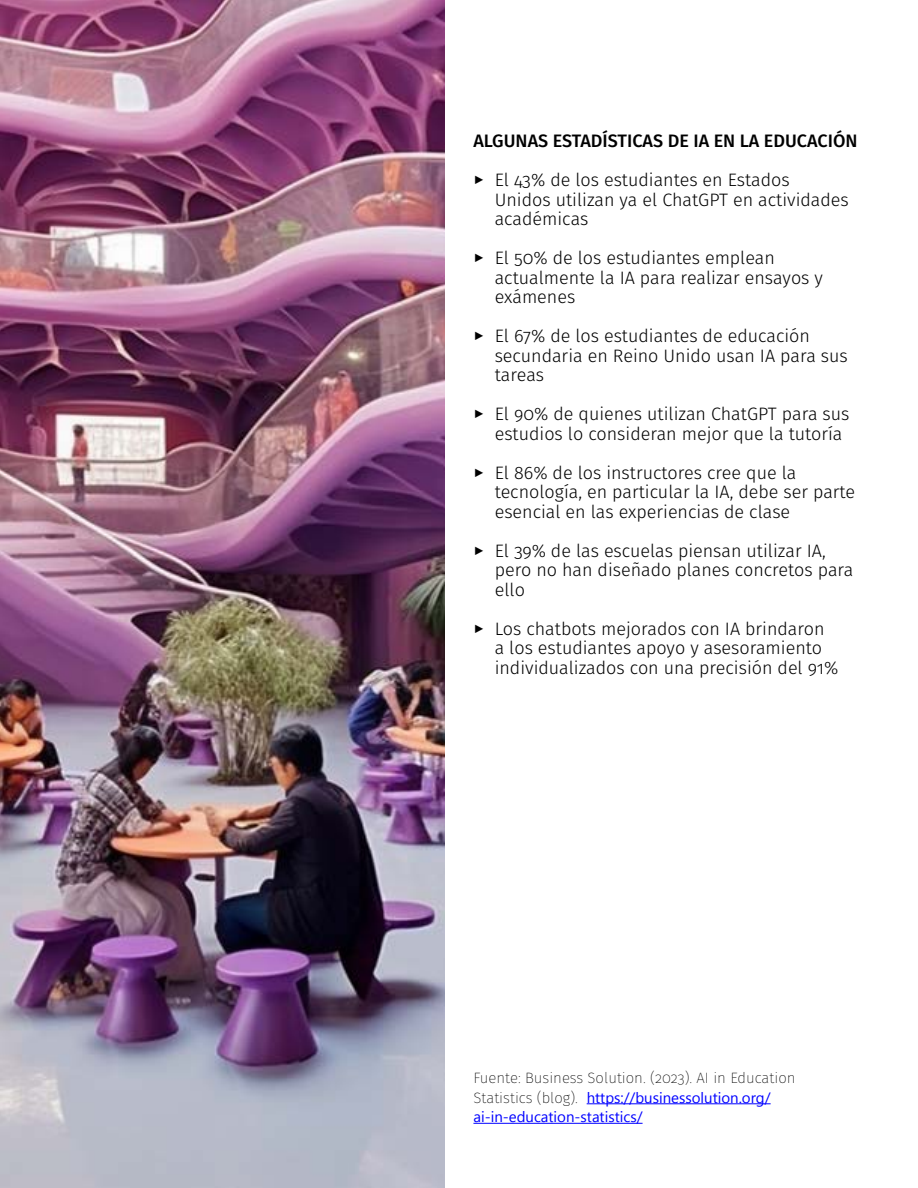
<style>
.page{position:relative;width:918px;height:1188px;background:#fff}
.page>*{position:absolute;margin:0;border:0;box-sizing:border-box;transform-origin:0 0}
.t1{font:300 18px/19.5px "Fira Sans";color:#000}
.Texto_AI_-_Subtítulo{font:500 18px "Fira Sans";color:#000}
.Texto_AI_-_fuente{font:200 15px/19.5px "Fira Sans";color:#000}
.s1{font-family:"Gadugi";font-weight:400;color:#00f}
</style>
<div class="page">
<hr style="left:587px;top:1103px;width:184px;height:1px;background:#00f">
<hr style="left:473px;top:1123px;width:170px;height:1px;background:#00f">
<img style="left:0;top:0;width:445px;height:1188px">
<p class="Texto_AI_-_Subtítulo" style="left:473px;top:126px;width:386px">ALGUNAS ESTADÍSTICAS DE IA EN LA EDUCACIÓN</p>
<p class="t1" style="left:495px;top:170px;width:356px;text-indent:-21px">► El 43% de los estudiantes en Estados<br>Unidos utilizan ya el ChatGPT en actividades académicas</p>
<p class="t1" style="left:495px;top:248px;width:330px;text-indent:-21px">► El 50% de los estudiantes emplean actualmente la IA para realizar ensayos y exámenes</p>
<p class="t1" style="left:495px;top:326px;width:355px;text-indent:-21px">► El 67% de los estudiantes de educación secundaria en Reino Unido usan IA para sus tareas</p>
<p class="t1" style="left:495px;top:404px;width:356px;text-indent:-21px">► El 90% de quienes utilizan ChatGPT para sus estudios lo consideran mejor que la tutoría</p>
<p class="t1" style="left:495px;top:462px;width:362px;text-indent:-21px">► El 86% de los instructores cree que la tecnología, en particular la IA, debe ser parte esencial en las experiencias de clase</p>
<p class="t1" style="left:495px;top:540px;width:360px;text-indent:-21px">► El 39% de las escuelas piensan utilizar IA, pero no han diseñado planes concretos para ello</p>
<p class="t1" style="left:495px;top:618px;width:345px;text-indent:-21px">► Los chatbots mejorados con IA brindaron a los estudiantes apoyo y asesoramiento individualizados con una precisión del 91%</p>
<p class="Texto_AI_-_fuente" style="left:473px;top:1068px;width:324px">Fuente: Business Solution. (2023). AI in Education<br>Statistics (blog). <span class="s1">https://businessolution.org/ ai-in-education-statistics/</span></p>
</div>
